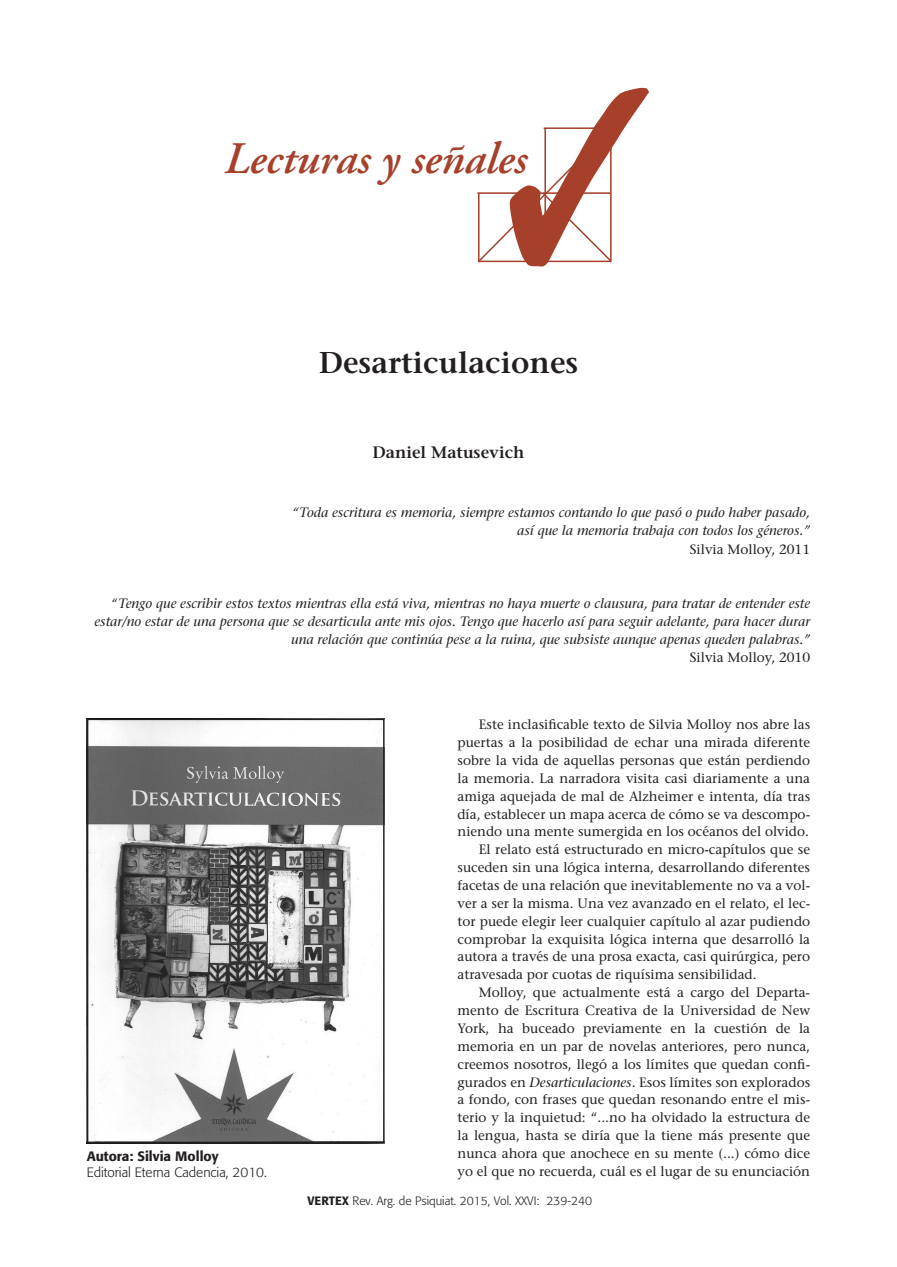
<style>
.page{position:relative;width:897px;height:1267px;background:#fff}
.page>*{position:absolute;margin:0;border:0;box-sizing:border-box;transform-origin:0 0}
.t1{font:italic 600 45px "Adobe Garamond";color:#a6402a}
.Artículos_Título_Pri{font:600 30px "Stone Serif";color:#231f20}
.Nombre_del_Profesion{font:600 16.5px "Stone Serif";color:#231f20}
.Body_a_2_columnas{font:13.5px/17.9px "Stone Serif";color:#231f20;text-align:justify}
.Body_a_2_columnas-2{font:italic 13.5px/18px "Stone Serif";color:#231f20;text-align:right}
.Titles_a_2_columnas{font:300 13.5px "Formata";color:#231f20}
.Titles_a_2_columnas-2{font:500 13.5px "Formata";color:#231f20}
.t2{font:300 12px "Formata";color:#231f20}
.s1{font-style:italic}
.s2{font-weight:500}
</style>
<div class="page">
<svg style="left:477px;top:88px;width:172px;height:179px"></svg>
<img style="left:90px;top:721px;width:291px;height:419px">
<div style="left:87px;top:718px;width:297px;height:425px;border:2px solid #231f20"></div>
<p class="t1" style="left:222px;top:134px;width:304px">Lecturas y señales</p>
<p class="Artículos_Título_Pri" style="left:318px;top:343px;width:261px">Desarticulaciones</p>
<p class="Nombre_del_Profesion" style="left:372px;top:442px;width:154px">Daniel Matusevich</p>
<p class="Body_a_2_columnas-2" style="left:292px;top:504px;width:519px">“Toda escritura es memoria, siempre estamos contando lo que pasó o pudo haber pasado, así que la memoria trabaja con todos los géneros.”</p>
<p class="Body_a_2_columnas" style="left:689px;top:539px;width:122px">Silvia Molloy, 2011</p>
<p class="Body_a_2_columnas-2" style="left:94px;top:594px;width:717px">“Tengo que escribir estos textos mientras ella está viva, mientras no haya muerte o clausura, para tratar de entender este estar/no estar de una persona que se desarticula ante mis ojos. Tengo que hacerlo así para seguir adelante, para hacer durar una relación que continúa pese a la ruina, que subsiste aunque apenas queden palabras.”</p>
<p class="Body_a_2_columnas" style="left:689px;top:647px;width:122px">Silvia Molloy, 2010</p>
<p class="Titles_a_2_columnas-2" style="left:87px;top:1147px;width:133px">Autora: Silvia Molloy</p>
<p class="Titles_a_2_columnas" style="left:87px;top:1164px;width:182px">Editorial Eterna Cadencia, 2010.</p>
<p class="Body_a_2_columnas" style="left:457px;top:715px;width:354px;text-indent:21px">Este inclasificable texto de Silvia Molloy nos abre las puertas a la posibilidad de echar una mirada diferente sobre la vida de aquellas personas que están perdiendo la memoria. La narradora visita casi diariamente a una amiga aquejada de mal de Alzheimer e intenta, día tras día, establecer un mapa acerca de cómo se va descompo&shy;niendo una mente sumergida en los océanos del olvido.</p>
<p class="Body_a_2_columnas" style="left:457px;top:840px;width:354px;text-indent:21px">El relato está estructurado en micro-capítulos que se suceden sin una lógica interna, desarrollando diferentes facetas de una relación que inevitablemente no va a vol&shy;ver a ser la misma. Una vez avanzado en el relato, el lec&shy;tor puede elegir leer cualquier capítulo al azar pudiendo comprobar la exquisita lógica interna que desarrolló la autora a través de una prosa exacta, casi quirúrgica, pero atravesada por cuotas de riquísima sensibilidad.</p>
<p class="Body_a_2_columnas" style="left:457px;top:983px;width:354px;text-indent:21px">Molloy, que actualmente está a cargo del Departa&shy;mento de Escritura Creativa de la Universidad de New York, ha buceado previamente en la cuestión de la memoria en un par de novelas anteriores, pero nunca, creemos nosotros, llegó a los límites que quedan confi&shy;gurados en <span class="s1">Desarticulaciones</span>. Esos límites son explorados a fondo, con frases que quedan resonando entre el mis&shy;terio y la inquietud: “...no ha olvidado la estructura de la lengua, hasta se diría que la tiene más presente que nunca ahora que anochece en su mente (...) cómo dice yo el que no recuerda, cuál es el lugar de su enunciación</p>
<p class="t2" style="left:307px;top:1193px;width:286px"><span class="s2">VERTEX</span> Rev. Arg. de Psiquiat. 2015, Vol. XXVI: 239-240</p>
</div>
